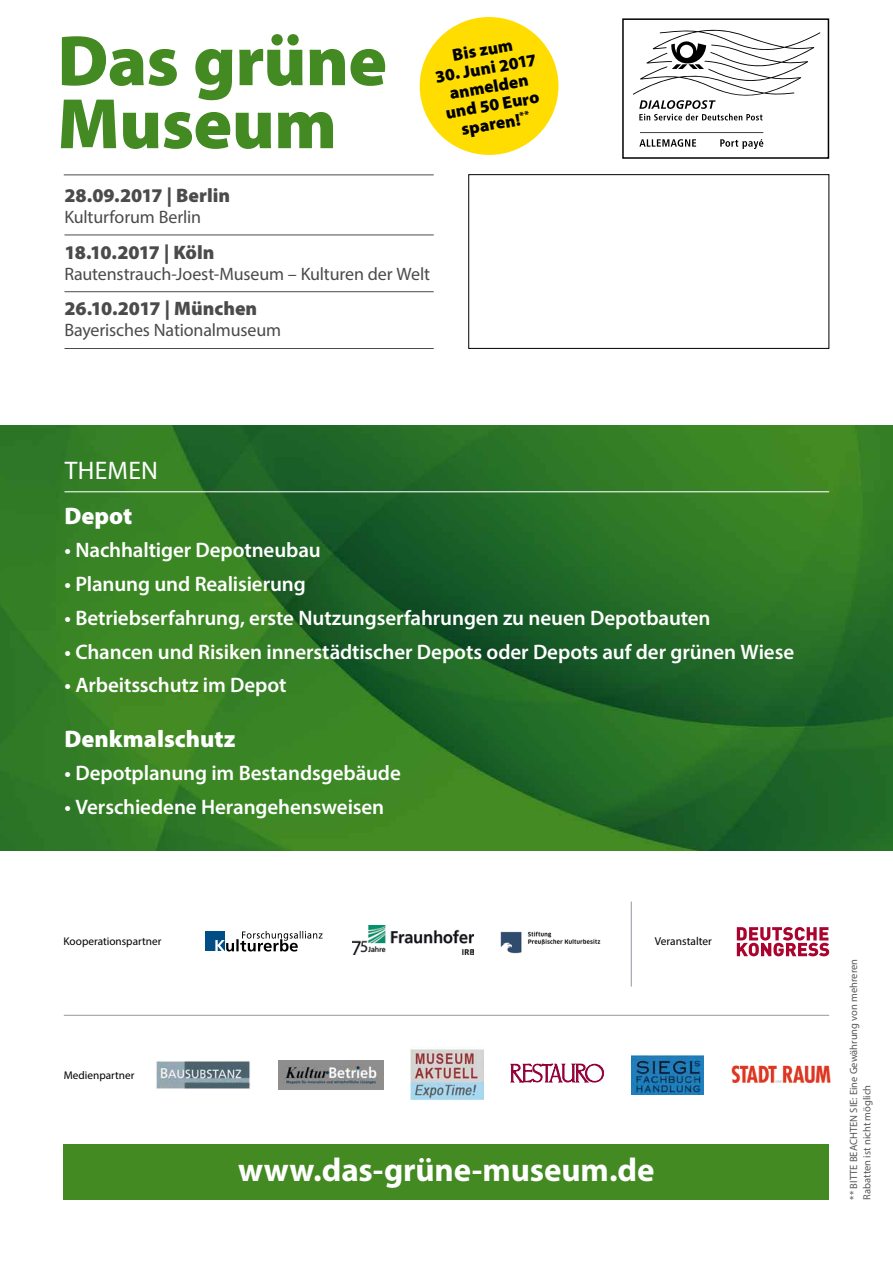
<style>
.page{position:relative;width:893px;height:1263px;background:#fff}
.page>*{position:absolute;margin:0;border:0;box-sizing:border-box;transform-origin:0 0}
.t1{font:900 72px/63px "Myriad Pro";letter-spacing:-.01em;color:#438a22}
.t2{font:700 33px "Myriad Pro";letter-spacing:-.005em;color:#fff}
.t3{font:25.5px "Myriad Pro";letter-spacing:.015em;color:#fff}
.t4{font:900 24px "Myriad Pro";color:#fff}
.t5{font:600 21px "Myriad Pro";letter-spacing:-.005em;color:#fff}
.t6{font:900 19.5px "Myriad Pro";letter-spacing:-.005em;color:#4b4b4d}
.t7{font:900 19.5px "Myriad Pro";letter-spacing:-.03em;color:#4b4b4d}
.t8{font:18px "Myriad Pro";letter-spacing:-.01em;color:#4b4b4d}
.t9{font:900 17.25px/18.8px "Myriad Pro";color:#000;text-align:center}
.t10{font:11.4px "Myriad Pro";color:#000}
.t11{font:11.25px "Myriad Pro";color:#000}
.t12{font:10.5px/13.5px "Myriad Pro";color:#58585a}
</style>
<div class="page">
<hr style="left:64px;top:174px;width:370px;height:1px;background:#4b4b4d">
<img style="left:0;top:425px;width:893px;height:425px">
<div style="left:64px;top:1144px;width:765px;height:55px;background:#438a22"></div>
<div style="left:622px;top:18px;width:207px;height:141px;border:2px solid #000"></div>
<svg style="left:633px;top:29px;width:187px;height:120px"></svg>
<div style="left:468px;top:174px;width:361px;height:175px;border:1px solid #000"></div>
<div style="left:420px;top:17px;width:138px;height:138px;background:#fd0;border-radius:50%"></div>
<svg style="left:737px;top:927px;width:92px;height:29px"></svg>
<hr style="left:64px;top:1015px;width:765px;height:1px;background:#90989e">
<hr style="left:631px;top:901px;width:1px;height:85px;background:#90989e">
<hr style="left:64px;top:491px;width:765px;height:1px;background:#fff">
<hr style="left:64px;top:235px;width:370px;height:1px;background:#4b4b4d">
<hr style="left:64px;top:291px;width:370px;height:1px;background:#4b4b4d">
<hr style="left:64px;top:348px;width:370px;height:1px;background:#4b4b4d">
<img style="left:353px;top:926px;width:120px;height:28px">
<div style="left:205px;top:931px;width:20px;height:20px;background:#004e85"></div>
<svg style="left:215px;top:931px;width:108px;height:20px"></svg>
<img style="left:156px;top:1060px;width:95px;height:29px">
<img style="left:631px;top:1056px;width:73px;height:38px">
<img style="left:411px;top:1046px;width:72px;height:54px">
<svg style="left:511px;top:1064px;width:93px;height:18px"></svg>
<img style="left:500px;top:931px;width:101px;height:23px">
<img style="left:279px;top:1061px;width:104px;height:28px">
<img style="left:731px;top:1065px;width:99px;height:18px">
<h1 class="t1" style="left:57px;top:27px;width:331px">Das grüne<br>Museum</h1>
<p class="t9" style="left:451px;top:45px;width:63px;rotate:-10deg">Bis zum</p>
<p class="t9" style="left:434px;top:67px;width:104px;rotate:-10deg">30. Juni 2017 anmelden und 50 Euro sparen!<sup>**</sup></p>
<p class="t6" style="left:64px;top:182px;width:167px">28.09.2017 | Berlin</p>
<p class="t8" style="left:64px;top:206px;width:138px">Kulturforum Berlin</p>
<p class="t7" style="left:64px;top:239px;width:152px">18.10.2017 | Köln</p>
<p class="t8" style="left:64px;top:262px;width:367px">Rautenstrauch-Joest-Museum – Kulturen der Welt</p>
<p class="t6" style="left:64px;top:296px;width:194px">26.10.2017 | München</p>
<p class="t8" style="left:64px;top:319px;width:218px">Bayerisches Nationalmuseum</p>
<p class="t3" style="left:65px;top:454px;width:95px">THEMEN</p>
<p class="t4" style="left:64px;top:499px;width:70px">Depot</p>
<p class="t5" style="left:64px;top:537px;width:258px">• Nachhaltiger Depotneubau</p>
<p class="t5" style="left:64px;top:571px;width:243px">• Planung und Realisierung</p>
<p class="t5" style="left:64px;top:604px;width:648px">• Betriebserfahrung, erste Nutzungserfahrungen zu neuen Depotbauten</p>
<p class="t5" style="left:64px;top:638px;width:731px">• Chancen und Risiken innerstädtischer Depots oder Depots auf der grünen Wiese</p>
<p class="t5" style="left:64px;top:672px;width:224px">• Arbeitsschutz im Depot</p>
<p class="t4" style="left:64px;top:722px;width:173px">Denkmalschutz</p>
<p class="t5" style="left:64px;top:760px;width:338px">• Depotplanung im Bestandsgebäude</p>
<p class="t5" style="left:64px;top:793px;width:321px">• Verschiedene Herangehensweisen</p>
<p class="t11" style="left:64px;top:934px;width:99px">Kooperationspartner</p>
<p class="t11" style="left:64px;top:1068px;width:72px">Medienpartner</p>
<p class="t10" style="left:655px;top:934px;width:59px">Veranstalter</p>
<h2 class="t2" style="left:238px;top:1149px;width:418px">www.das-grüne-museum.de</h2>
<p class="t12" style="left:847px;top:1199px;width:242px;rotate:-90deg">** BITTE BEACHTEN SIE: Eine Gewährung von mehreren<br>Rabatten ist nicht möglich</p>
</div>
